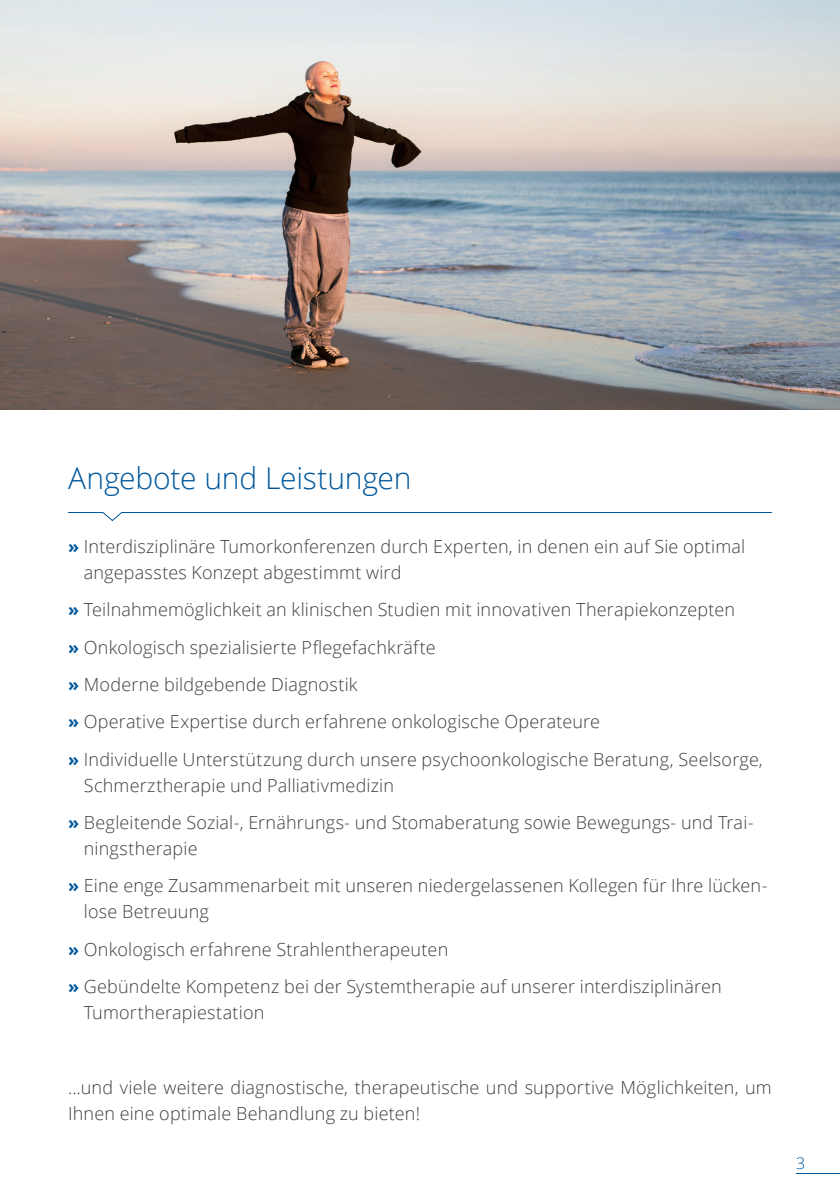
<style>
.page{position:relative;width:840px;height:1191px;background:#fff}
.page>*{position:absolute;margin:0;border:0;box-sizing:border-box;transform-origin:0 0}
.t1{font:300 30px "Open Sans";letter-spacing:-.01em;color:#01589c}
.t2{font:300 18px/37.4px "Open Sans";letter-spacing:.01em;color:#3e3e3f}
.t3{font:300 16px "Open Sans";color:#01589c}
.s1{font-weight:700;color:#01589c}
</style>
<div class="page">
<hr style="left:795px;top:1173px;width:44px;height:1px;background:#01589c">
<svg style="left:68px;top:512px;width:704px;height:9px"></svg>
<img style="left:0;top:0;width:839px;height:410px">
<h1 class="t1" style="left:68px;top:458px;width:345px">Angebote und Leistungen</h1>
<p class="t2" style="left:84px;top:533px;width:662px;line-height:26px;text-indent:-16px"><span class="s1">»</span> Interdisziplinäre Tumorkonferenzen durch Experten, in denen ein auf Sie optimal angepasstes Konzept abgestimmt wird</p>
<p class="t2" style="left:68px;top:590px;width:695px"><span class="s1">»</span> Teilnahmemöglichkeit an klinischen Studien mit innovativen Therapiekonzepten<br><span class="s1">»</span> Onkologisch spezialisierte Pflegefachkräfte<br><span class="s1">»</span> Moderne bildgebende Diagnostik<br><span class="s1">»</span> Operative Expertise durch erfahrene onkologische Operateure<br><span class="s1">»</span> Individuelle Unterstützung durch unsere psychoonkologische Beratung, Seelsorge,</p>
<p class="t2" style="left:68px;top:766px;width:686px;text-indent:16px">Schmerztherapie und Palliativmedizin<br><span class="s1">»</span> Begleitende Sozial-, Ernährungs- und Stomaberatung sowie Bewegungs- und Trai-</p>
<p class="t2" style="left:68px;top:829px;width:700px;text-indent:16px">ningstherapie<br><span class="s1">»</span> Eine enge Zusammenarbeit mit unseren niedergelassenen Kollegen für Ihre lücken-</p>
<p class="t2" style="left:68px;top:892px;width:654px;text-indent:16px">lose Betreuung<br><span class="s1">»</span> Onkologisch erfahrene Strahlentherapeuten<br><span class="s1">»</span> Gebündelte Kompetenz bei der Systemtherapie auf unserer interdisziplinären</p>
<p class="t2" style="left:84px;top:993px;width:182px">Tumortherapiestation</p>
<p class="t2" style="left:68px;top:1073px;width:704px;line-height:26px">...und viele weitere diagnostische, therapeutische und supportive Möglichkeiten, um<br>Ihnen eine optimale Behandlung zu bieten!</p>
<p class="t3" style="left:795px;top:1152px;width:11px">3</p>
</div>
